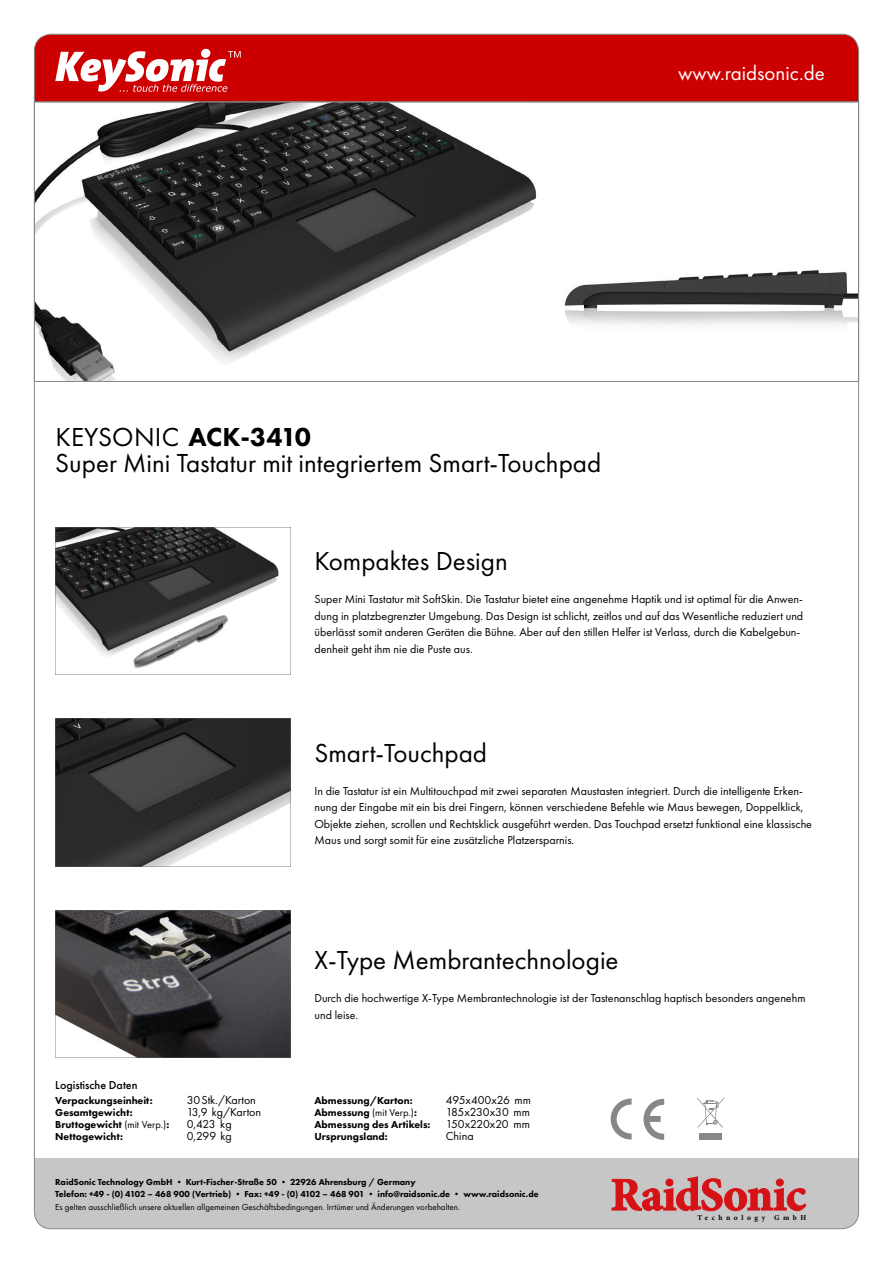
<style>
.page{position:relative;width:893px;height:1263px;background:#fff}
.page>*{position:absolute;margin:0;border:0;box-sizing:border-box;transform-origin:0 0}
.Titel_icybox{font:27px "Futura PT";color:#000}
.fließtext{font:27px "Futura PT";color:#000}
.t1{font:21px "Futura PT";color:#fff}
.fließtext-2{font:12px/16.5px "Futura PT";color:#000}
.t2{font:500 12px "Futura PT";color:#000}
.t3{font:800 10.5px "Futura PT";color:#000}
.Fuß{font:800 9px "Futura PT";color:#000}
.Fuß-2{font:9px "Futura PT";color:#000}
.t4{font:700 7.5px "Minion Pro";letter-spacing:.47em;color:#000}
.s1{font-weight:800}
.s2{font-weight:400}
</style>
<div class="page">
<svg style="left:36px;top:102px;width:821px;height:280px"></svg>
<img style="left:55px;top:528px;width:236px;height:147px">
<img style="left:55px;top:719px;width:236px;height:147px">
<img style="left:55px;top:910px;width:236px;height:147px">
<div style="left:699px;top:1134px;width:23px;height:6px;background:#878787"></div>
<svg style="left:697px;top:1097px;width:27px;height:31px"></svg>
<svg style="left:611px;top:1098px;width:21px;height:41px"></svg>
<svg style="left:643px;top:1099px;width:21px;height:41px"></svg>
<div style="left:34px;top:1159px;width:825px;height:70px;background:#c6c6c6"></div>
<svg style="left:612px;top:1176px;width:194px;height:35px"></svg>
<div style="left:34px;top:34px;width:825px;height:68px;background:#c00"></div>
<svg style="left:55px;top:49px;width:186px;height:43px"></svg>
<p class="t1" style="left:678px;top:60px;width:148px">www.raidsonic.de</p>
<p class="Titel_icybox" style="left:55px;top:421px;width:257px">KEYSONIC <span class="s1">ACK-3410</span></p>
<p class="Titel_icybox" style="left:55px;top:447px;width:547px">Super Mini Tastatur mit integriertem Smart-Touchpad</p>
<p class="fließtext" style="left:314px;top:545px;width:195px">Kompaktes Design</p>
<p class="fließtext-2" style="left:314px;top:591px;width:490px">Super Mini Tastatur mit SoftSkin. Die Tastatur bietet eine angenehme Haptik und ist optimal für die Anwen&shy;dung in platzbegrenzter Umgebung. Das Design ist schlicht, zeitlos und auf das Wesentliche reduziert und überlässt somit anderen Geräten die Bühne. Aber auf den stillen Helfer ist Verlass, durch die Kabelgebun&shy;denheit geht ihm nie die Puste aus.</p>
<p class="fließtext" style="left:314px;top:737px;width:174px">Smart-Touchpad</p>
<p class="fließtext-2" style="left:314px;top:782px;width:499px">In die Tastatur ist ein Multitouchpad mit zwei separaten Maustasten integriert. Durch die intelligente Erken&shy;nung der Eingabe mit ein bis drei Fingern, können verschiedene Befehle wie Maus bewegen, Doppelklick, Objekte ziehen, scrollen und Rechtsklick ausgeführt werden. Das Touchpad ersetzt funktional eine klassische Maus und sorgt somit für eine zusätzliche Platzersparnis.</p>
<p class="t2" style="left:55px;top:1078px;width:84px">Logistische Daten</p>
<p class="fließtext" style="left:314px;top:944px;width:306px">X-Type Membrantechnologie</p>
<p class="fließtext-2" style="left:314px;top:990px;width:493px">Durch die hochwertige X-Type Membrantechnologie ist der Tastenanschlag haptisch besonders angenehm und leise.</p>
<p class="fließtext-2" style="left:187px;top:1092px;width:71px">30Stk./Karton</p>
<p class="fließtext-2" style="left:446px;top:1092px;width:87px">495x400x26 mm</p>
<p class="fließtext-2" style="left:187px;top:1103px;width:76px">13,9 kg/Karton</p>
<p class="fließtext-2" style="left:446px;top:1103px;width:86px">185x230x30 mm</p>
<p class="fließtext-2" style="left:187px;top:1116px;width:47px">0,423 kg</p>
<p class="fließtext-2" style="left:446px;top:1116px;width:86px">150x220x20 mm</p>
<p class="fließtext-2" style="left:187px;top:1128px;width:47px">0,299 kg</p>
<p class="t3" style="left:314px;top:1094px;width:100px">Abmessung/Karton:</p>
<p class="t3" style="left:314px;top:1106px;width:104px">Abmessung <span class="s2">(mit Verp.)</span>:</p>
<p class="t3" style="left:314px;top:1118px;width:118px">Abmessung des Artikels:</p>
<p class="t3" style="left:314px;top:1130px;width:75px">Ursprungsland:</p>
<p class="fließtext-2" style="left:446px;top:1127px;width:29px">China</p>
<p class="Fuß" style="left:55px;top:1176px;width:362px">RaidSonic Technology GmbH • Kurt-Fischer-Straße 50 • 22926 Ahrensburg / Germany</p>
<p class="Fuß" style="left:55px;top:1188px;width:485px">Telefon: +49 - (0) 4102 – 468 900 (Vertrieb) • Fax: +49 - (0) 4102 – 468 901 • info@raidsonic.de • www.raidsonic.de</p>
<p class="Fuß-2" style="left:55px;top:1202px;width:406px">Es gelten ausschließlich unsere aktuellen allgemeinen Geschäftsbedingungen. Irrtümer und Änderungen vorbehalten.</p>
<p class="t3" style="left:55px;top:1094px;width:99px">Verpackungseinheit:</p>
<p class="t3" style="left:55px;top:1106px;width:79px">Gesamtgewicht:</p>
<p class="t3" style="left:55px;top:1118px;width:115px">Bruttogewicht <span class="s2">(mit Verp.)</span>:</p>
<p class="t3" style="left:55px;top:1130px;width:69px">Nettogewicht:</p>
<p class="t4" style="left:697px;top:1212px;width:110px">Technology GmbH</p>
</div>
